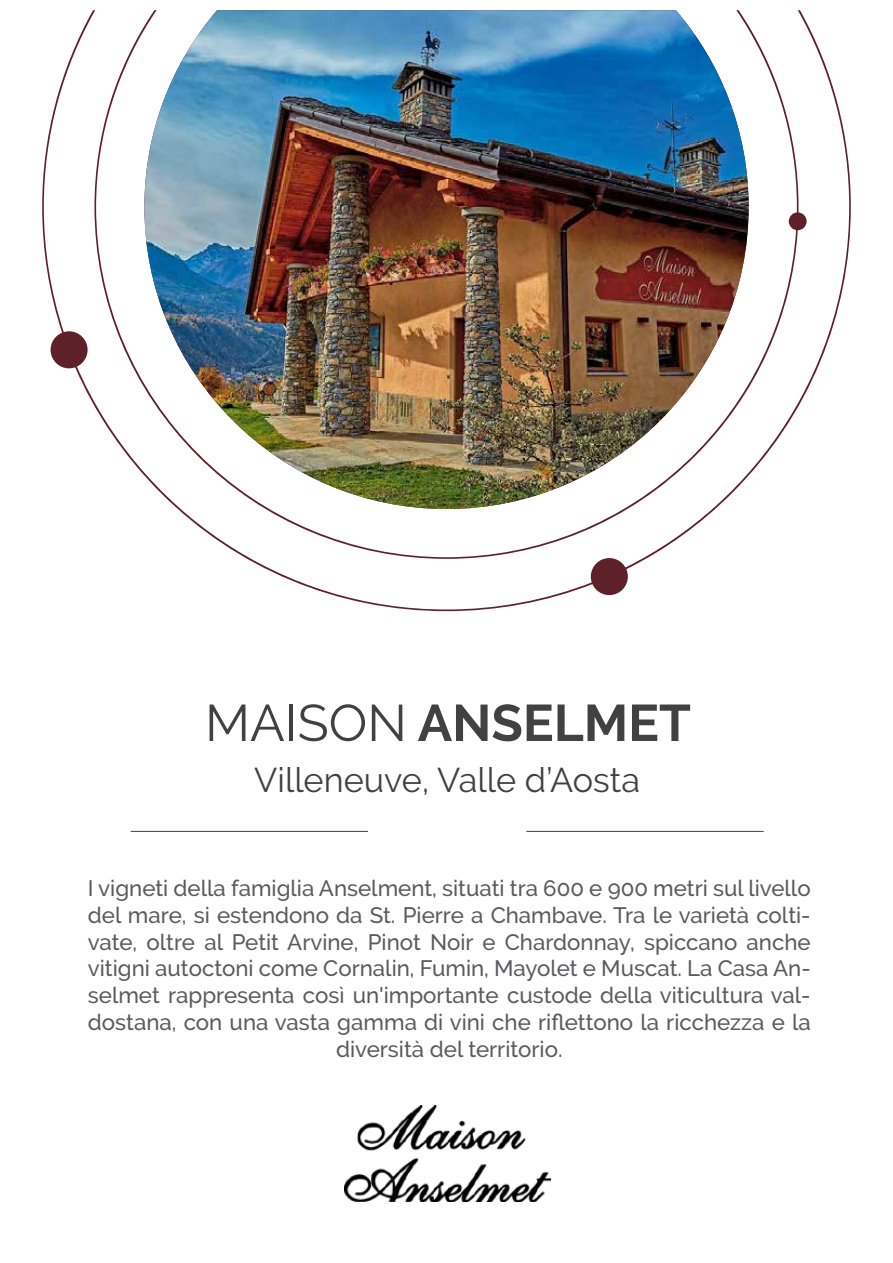
<style>
.page{position:relative;width:893px;height:1263px;background:#fff}
.page>*{position:absolute;margin:0;border:0;box-sizing:border-box;transform-origin:0 0}
.t1{font:700 51.3px "Raleway";color:#414142}
.t2{font:34.2px "Raleway";color:#414142}
.t3{font:500 22.2px/26.7px "Raleway";color:#5b5a5d;text-align:center}
.s1{font-weight:400}
</style>
<div class="page">
<img style="left:42px;top:10px;width:809px;height:601px">
<div style="left:51px;top:331px;width:37px;height:37px;background:#5e2129;border-radius:50%"></div>
<div style="left:789px;top:212px;width:18px;height:18px;background:#5e2129;border-radius:50%"></div>
<div style="left:591px;top:558px;width:37px;height:37px;background:#5e2129;border-radius:50%"></div>
<hr style="left:526px;top:831px;width:238px;height:1px;background:#414142">
<hr style="left:131px;top:831px;width:237px;height:1px;background:#414142">
<img style="left:344px;top:1105px;width:206px;height:97px">
<h1 class="t1" style="left:205px;top:694px;width:487px"><span class="s1">MAISON</span> ANSELMET</h1>
<h2 class="t2" style="left:254px;top:760px;width:387px">Villeneuve, Valle d’Aosta</h2>
<p class="t3" style="left:88px;top:875px;width:724px">I vigneti della famiglia Anselment, situati tra 600 e 900 metri sul livello del mare, si estendono da St. Pierre a Chambave. Tra le varietà colti&shy;vate, oltre al Petit Arvine, Pinot Noir e Chardonnay, spiccano anche vitigni autoctoni come Cornalin, Fumin, Mayolet e Muscat. La Casa An&shy;selmet rappresenta così un'importante custode della viticultura val&shy;dostana, con una vasta gamma di vini che riflettono la ricchezza e la diversità del territorio.</p>
</div>
